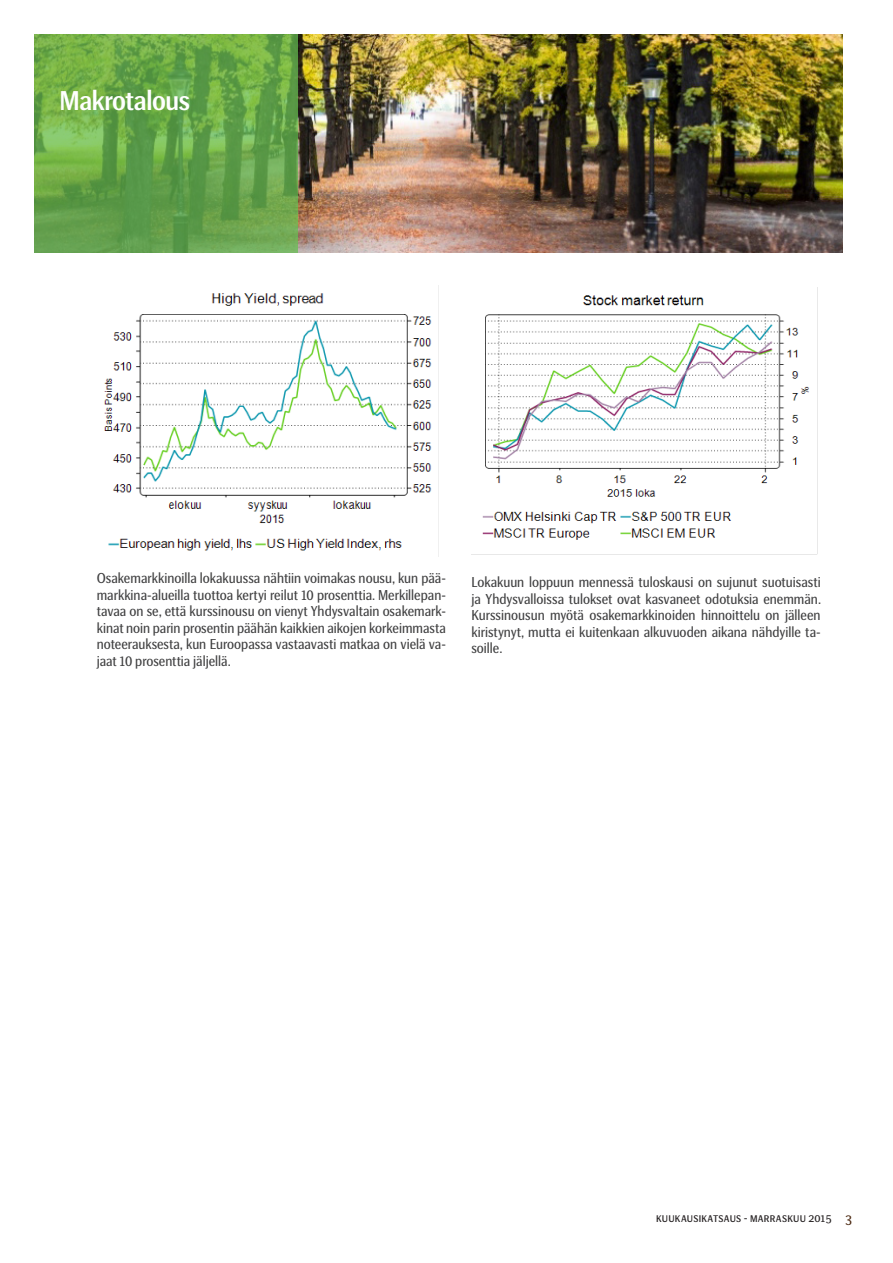
<style>
.page{position:relative;width:893px;height:1263px;background:#fff}
.page>*{position:absolute;margin:0;border:0;box-sizing:border-box;transform-origin:0 0}
.t1{font:500 27px "SEB Basic";letter-spacing:-.015em;color:#fff}
.Body_text_9_11{font:14.25px/16.5px "SEB Basic";color:#3e3e3f;text-align:justify}
.t2{font:14.25px "SEB Basic";color:#4c2911}
.t3{font:12px "SEB Basic";letter-spacing:.02em;color:#231f20}
</style>
<div class="page">
<img style="left:298px;top:34px;width:545px;height:219px">
<svg style="left:34px;top:34px;width:264px;height:219px;background:#68a64a"></svg>
<img style="left:104px;top:293px;width:328px;height:258px">
<img style="left:482px;top:295px;width:328px;height:245px">
<h1 class="t1" style="left:60px;top:85px;width:132px">Makrotalous</h1>
<p class="Body_text_9_11" style="left:97px;top:570px;width:351px">Osakemarkkinoilla lokakuussa nähtiin voimakas nousu, kun pää&shy;markkina-alueilla tuottoa kertyi reilut 10 prosenttia. Merkillepan&shy;tavaa on se, että kurssinousu on vienyt Yhdysvaltain osakemark&shy;kinat noin parin prosentin päähän kaikkien aikojen korkeimmasta noteerauksesta, kun Euroopassa vastaavasti matkaa on vielä va&shy;jaat 10 prosenttia jäljellä.</p>
<p class="Body_text_9_11" style="left:471px;top:574px;width:351px">Lokakuun loppuun mennessä tuloskausi on sujunut suotuisasti ja Yhdysvalloissa tulokset ovat kasvaneet odotuksia enemmän.<br>Kurssinousun myötä osakemarkkinoiden hinnoittelu on jälleen kiristynyt, mutta ei kuitenkaan alkuvuoden aikana nähdyille ta&shy;soille.</p>
<p class="t3" style="left:656px;top:1211px;width:177px">Kuukausikatsaus - MARRASKUU 2015</p>
<p class="t2" style="left:845px;top:1211px;width:8px">3</p>
</div>
